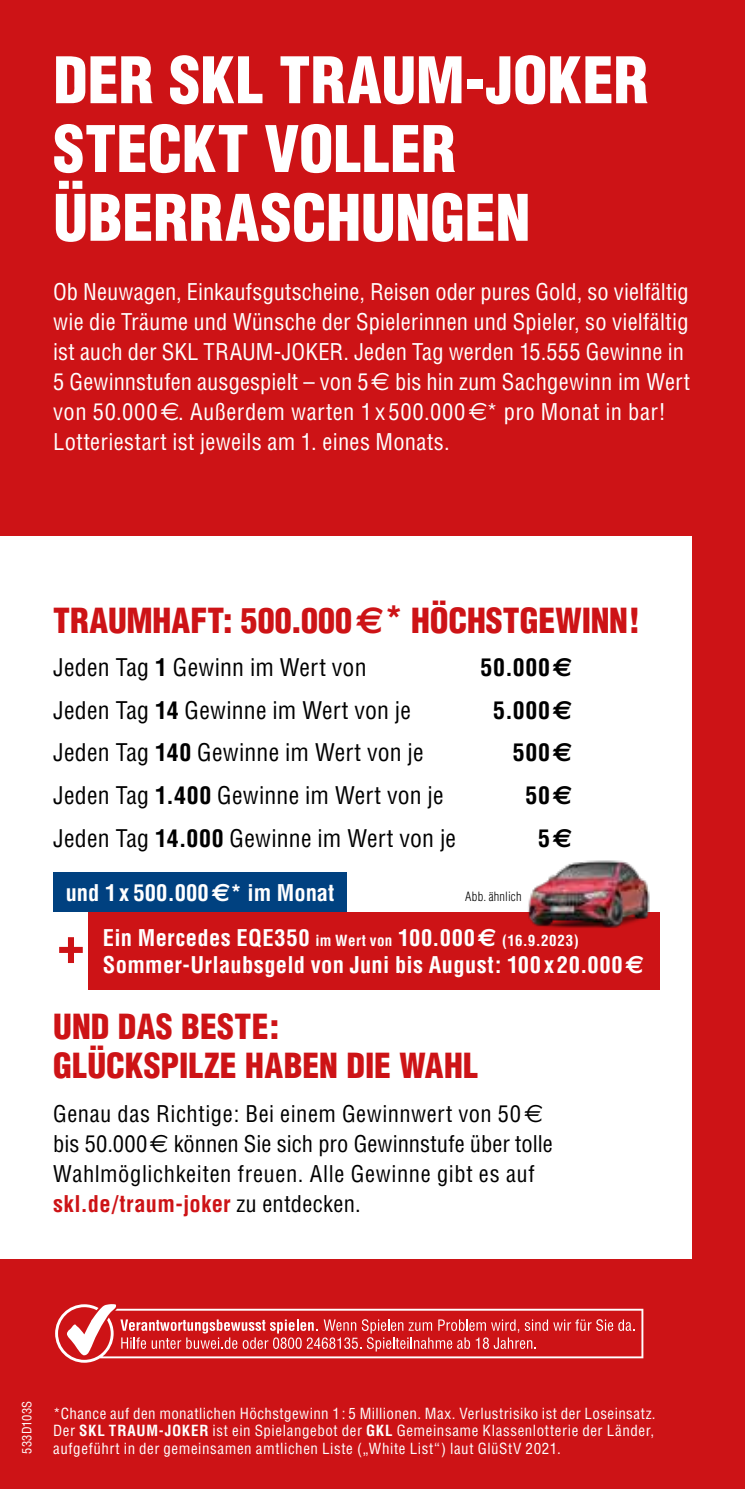
<style>
.page{position:relative;width:745px;height:1489px;background:#fff}
.page>*{position:absolute;margin:0;border:0;box-sizing:border-box;transform-origin:0 0}
.t1{font:900 condensed 62.5px/68.8px "Helvetica";letter-spacing:-.005em;color:#fff}
.t2{font:900 condensed 52.5px "Helvetica";color:#cd1316}
.t3{font:900 condensed 33.75px/38.8px "Helvetica";color:#cd1316}
.t4{font:condensed 23.75px "Helvetica";letter-spacing:.01em;color:#000}
.t5{font:700 condensed 23.75px "Helvetica";letter-spacing:.03em;color:#000}
.t6{font:condensed 22.5px/30px "Helvetica";letter-spacing:.005em;color:#fff}
.t7{font:condensed 22.5px/30px "Helvetica";letter-spacing:.02em;color:#000}
.t8{font:700 condensed 22.5px/44.2px "Helvetica";letter-spacing:.015em;color:#fff}
.t9{font:condensed 15px/17.5px "Helvetica";letter-spacing:.04em;color:#fff;text-align:justify}
.t10{font:300 condensed 12.5px "Helvetica";letter-spacing:.02em;color:#000}
.t11{font:condensed 12.5px "Helvetica";letter-spacing:.02em;color:#fff}
.s1{font-family:"Euro Sans";font-stretch:normal;font-size:25px}
.s2{font-family:"Euro Sans";font-weight:700;font-stretch:normal;font-size:37.5px}
.s3{font-weight:700;font-size:37.5px}
.s4{font-weight:700}
.s5{font-family:"Euro Sans";font-stretch:normal;font-size:26.25px}
.s6{font-size:15px}
.s7{font-weight:700;color:#cd1316}
</style>
<div class="page">
<div style="left:0;top:0;width:744px;height:1488px;background:#cd1316"></div>
<div style="left:0;top:536px;width:691px;height:722px;background:#fff"></div>
<div style="left:53px;top:872px;width:294px;height:39px;background:#004180"></div>
<div style="left:89px;top:911px;width:570px;height:78px;background:#cd1316"></div>
<svg style="left:55px;top:1304px;width:588px;height:58px"></svg>
<img style="left:450px;top:860px;width:210px;height:83px">
<h1 class="t1" style="left:53px;top:45px;width:596px">DER SKL TRAUM-JOKER<br>STECKT VOLLER<br>ÜBERRASCHUNGEN</h1>
<p class="t6" style="left:53px;top:276px;width:638px">Ob Neuwagen, Einkaufsgutscheine, Reisen oder pures Gold, so vielfältig wie die Träume und Wünsche der Spielerinnen und Spieler, so vielfältig ist auch der SKL TRAUM-JOKER. Jeden Tag werden 15.555 Gewinne in 5 Gewinnstufen ausgespielt – von 5<span class="s1">€</span> bis hin zum Sachgewinn im Wert von 50.000<span class="s1">€</span>. Außerdem warten 1 x 500.000<span class="s1">€</span>* pro Monat in bar!<br>Lotteriestart ist jeweils am 1. eines Monats.</p>
<h3 class="t3" style="left:53px;top:600px;width:588px">TRAUMHAFT: 500.000<span class="s2">€</span><span class="s3">*</span> HÖCHSTGEWINN!</h3>
<p class="t4" style="left:53px;top:652px;width:314px">Jeden Tag <span class="s4">1</span> Gewinn im Wert von</p>
<p class="t5" style="left:480px;top:652px;width:93px">50.000<span class="s5">€</span></p>
<p class="t4" style="left:53px;top:695px;width:359px">Jeden Tag <span class="s4">14</span> Gewinne im Wert von je</p>
<p class="t5" style="left:493px;top:695px;width:81px">5.000<span class="s5">€</span></p>
<p class="t4" style="left:53px;top:738px;width:372px">Jeden Tag <span class="s4">140</span> Gewinne im Wert von je</p>
<p class="t5" style="left:512px;top:738px;width:61px">500<span class="s5">€</span></p>
<p class="t4" style="left:53px;top:780px;width:392px">Jeden Tag <span class="s4">1.400</span> Gewinne im Wert von je</p>
<p class="t5" style="left:525px;top:780px;width:49px">50<span class="s5">€</span></p>
<p class="t4" style="left:53px;top:823px;width:404px">Jeden Tag <span class="s4">14.000</span> Gewinne im Wert von je</p>
<p class="t5" style="left:537px;top:823px;width:36px">5<span class="s5">€</span></p>
<p class="t8" style="left:103px;top:870px;width:477px;text-indent:-37px">und 1 x 500.000<span class="s1">€</span>* im Monat<br>Ein Mercedes EQE350 <span class="s6">im Wert von</span> 100.000<span class="s1">€</span> <span class="s6">(16.9.2023)</span></p>
<p class="t10" style="left:465px;top:888px;width:58px">Abb. ähnlich</p>
<h2 class="t2" style="left:58px;top:910px;width:28px">+</h2>
<p class="t8" style="left:103px;top:942px;width:542px">Sommer-Urlaubsgeld von Juni bis August: 100x20.000<span class="s1">€</span></p>
<h3 class="t3" style="left:53px;top:1007px;width:426px">UND DAS BESTE:<br>GLÜCKSPILZE HABEN DIE WAHL</h3>
<p class="t7" style="left:53px;top:1098px;width:501px">Genau das Richtige: Bei einem Gewinnwert von 50<span class="s1">€ </span>bis 50.000<span class="s1">€</span> können Sie sich pro Gewinnstufe über tolle Wahlmöglichkeiten freuen. Alle Gewinne gibt es auf <span class="s7">skl.de/traum-joker</span> zu entdecken.</p>
<p class="t11" style="left:19px;top:1453px;width:55px;rotate:-90deg">533D103S</p>
<p class="t9" style="left:53px;top:1403px;width:603px">*Chance auf den monatlichen Höchstgewinn 1: 5 Millionen. Max. Verlustrisiko ist der Loseinsatz.<br>Der <span class="s4">SKL TRAUM-JOKER</span> ist ein Spielangebot der <span class="s4">GKL</span> Gemeinsame Klassenlotterie der Länder, aufgeführt in der gemeinsamen amtlichen Liste („White List“) laut GlüStV 2021.</p>
</div>
